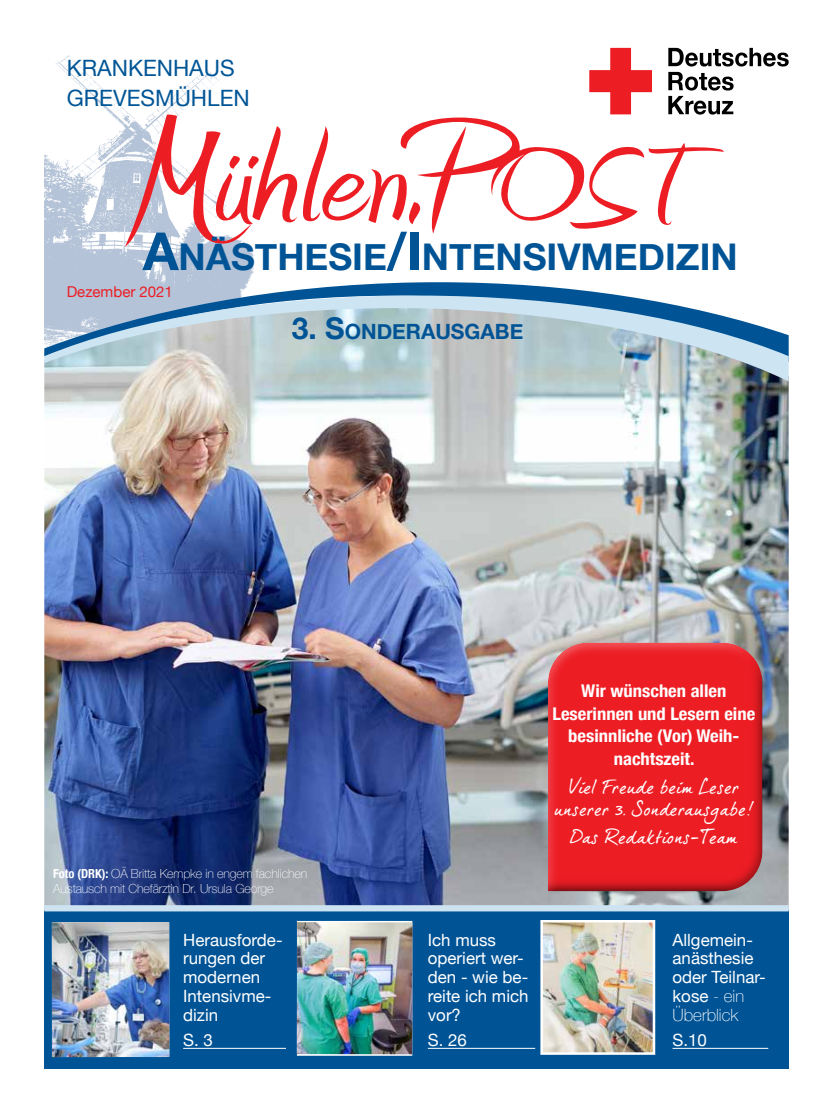
<style>
.page{position:relative;width:833px;height:1117px;background:#fff}
.page>*{position:absolute;margin:0;border:0;box-sizing:border-box;transform-origin:0 0}
.t1{font:700 36.75px "Helvetica Neue";color:#005496}
.t2{font:22.5px/30px "Helvetica Neue";color:#005596}
.t3{font:700 21px "Helvetica Neue";color:#005496}
.t4{font:18.75px/22.5px "dear Joe 5 CASUAL P";color:#fff;text-align:center;scale:1.06 1}
.t5{font:700 condensed 17.5px/22.5px "Helvetica Neue";color:#fff;text-align:center;scale:1.06 1}
.t6{font:16.88px/18.8px "Helvetica Neue";color:#fff}
.t7{font:15px "Helvetica Neue";color:#ed1d24}
.t8{font:100 12.5px/14.8px "Helvetica Neue";letter-spacing:-.01em;color:#fff}
.s1{font-size:52.5px}
.s2{font-size:30px}
.s3{font-weight:700;font-stretch:condensed}
.s4{font-weight:100}
</style>
<div class="page">
<img style="left:44px;top:55px;width:211px;height:227px">
<svg style="left:125px;top:48px;width:663px;height:199px"></svg>
<img style="left:44px;top:381px;width:744px;height:523px">
<div style="left:44px;top:910px;width:744px;height:158px;background:#005496"></div>
<hr style="left:183px;top:1047px;width:103px;height:1px;background:#fff">
<hr style="left:428px;top:1047px;width:107px;height:1px;background:#fff">
<hr style="left:672px;top:1047px;width:96px;height:1px;background:#fff">
<svg style="left:44px;top:282px;width:573px;height:13px"></svg>
<svg style="left:44px;top:295px;width:744px;height:86px;background:#acc2ce"></svg>
<div style="left:546px;top:637px;width:215px;height:254px;background:#fff;opacity:.75"></div>
<div style="left:546px;top:650px;width:216px;height:241px;background:#000;opacity:.75"></div>
<img style="left:543px;top:922px;width:109px;height:129px">
<div style="left:540px;top:919px;width:115px;height:135px;border:2px solid #fff"></div>
<svg style="left:297px;top:920px;width:115px;height:135px"></svg>
<div style="left:44px;top:904px;width:744px;height:7px;background:#cde3f2"></div>
<img style="left:52px;top:922px;width:117px;height:134px">
<img style="left:297px;top:922px;width:115px;height:132px">
<h2 class="t2" style="left:67px;top:54px;width:184px">KRANKENHAUS<br>GREVESMÜHLEN</h2>
<h1 class="t1" style="left:143px;top:228px;width:596px"><span class="s1">A</span>NÄSTHESIE<span class="s1">/I</span> NTENSIVMEDIZIN</h1>
<p class="t7" style="left:67px;top:280px;width:108px">Dezember 2021</p>
<p class="t3" style="left:292px;top:315px;width:233px"><span class="s2">3. S</span>ONDERAUSGABE</p>
<p class="t8" style="left:53px;top:865px;width:255px"><span class="s3">Foto (DRK):</span> OÄ Britta Kempke in engem fachlichen<br>Austausch mit Chefärztin Dr. Ursula George</p>
<p class="t6" style="left:183px;top:930px;width:101px">Herausforde&shy;rungen der modernen<br>Intensivme&shy;dizin</p>
<p class="t6" style="left:183px;top:1031px;width:31px">S. 3</p>
<p class="t5" style="left:552px;top:678px;width:193px">Wir wünschen allen<br>Leserinnen und Lesern eine besinnliche (Vor) Weih&shy;nachtszeit.</p>
<p class="t4" style="left:554px;top:774px;width:189px">Viel Freude beim Leser unserer 3. Sonderausgabe!</p>
<p class="t4" style="left:570px;top:825px;width:160px">Das Redaktions-Team</p>
<p class="t6" style="left:428px;top:930px;width:102px">Ich muss operiert wer&shy;den - wie be&shy;reite ich mich vor?</p>
<p class="t6" style="left:428px;top:1031px;width:41px">S. 26</p>
<p class="t6" style="left:672px;top:930px;width:95px">Allgemein&shy;anästhesie oder Teilnar&shy;kose <span class="s4">- ein<br>Überblick</span></p>
<p class="t6" style="left:672px;top:1031px;width:36px">S.10</p>
</div>
